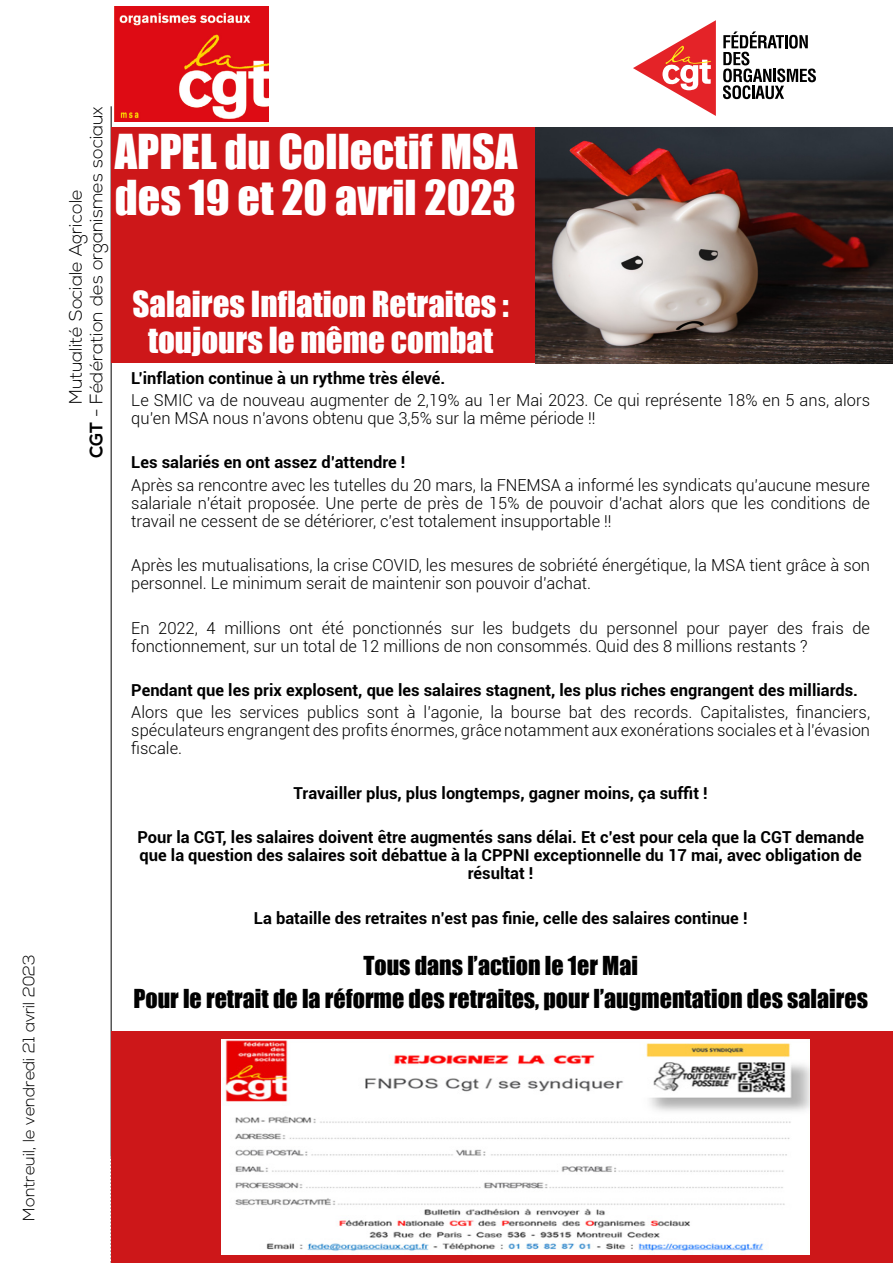
<style>
.page{position:relative;width:893px;height:1263px;background:#fff}
.page>*{position:absolute;margin:0;border:0;box-sizing:border-box;transform-origin:0 0}
.t1{font:44.25px/46px "Impact";color:#fff}
.t2{font:33px "Impact";color:#fff}
.t3{font:24px "Impact";color:#000}
.t4{font:300 18px "Nexa";color:#000}
.t5{font:300 16.5px/18px "Roboto";color:#000}
.t6{font:700 16.5px/18px "Roboto";color:#000;text-align:center}
.t7{font:300 16.5px "Nexa";color:#000}
.s1{font-weight:700}
</style>
<div class="page">
<hr style="left:111px;top:106px;width:1px;height:1051px;background:#000">
<div style="left:111px;top:1031px;width:782px;height:232px;background:#cd1719"></div>
<div style="left:111px;top:127px;width:782px;height:236px;background:#cd1719"></div>
<img style="left:115px;top:6px;width:154px;height:115px">
<img style="left:535px;top:127px;width:358px;height:236px">
<svg style="left:633px;top:20px;width:83px;height:96px"></svg>
<svg style="left:723px;top:31px;width:93px;height:68px"></svg>
<img style="left:221px;top:1039px;width:588px;height:216px">
<p class="t7" style="left:19px;top:1221px;width:268px;rotate:-90deg">Montreuil, le vendredi 21 avril 2023</p>
<p class="t4" style="left:86px;top:458px;width:353px;rotate:-90deg"><span class="s1">CGT</span> - Fédération des organismes sociaux</p>
<p class="t1" style="left:115px;top:128px;width:404px">APPEL du Collectif MSA des 19 et 20 avril 2023</p>
<p class="t4" style="left:65px;top:404px;width:216px;rotate:-90deg">Mutualité Sociale Agricole</p>
<p class="t2" style="left:132px;top:279px;width:378px">Salaires Inflation Retraites :</p>
<p class="t2" style="left:148px;top:314px;width:347px">toujours le même combat</p>
<p class="t6" style="left:131px;top:368px;width:315px">L’inflation continue à un rythme très élevé.</p>
<p class="t5" style="left:131px;top:390px;width:740px">Le SMIC va de nouveau augmenter de 2,19% au 1er Mai 2023. Ce qui représente 18% en 5 ans, alors qu’en MSA nous n’avons obtenu que 3,5% sur la même période !!</p>
<p class="t6" style="left:131px;top:453px;width:275px">Les salariés en ont assez d’attendre !</p>
<p class="t5" style="left:131px;top:475px;width:740px;text-align:justify">Après sa rencontre avec les tutelles du 20 mars, la FNEMSA a informé les syndicats qu’aucune mesure salariale n’était proposée. Une perte de près de 15% de pouvoir d’achat alors que les conditions de travail ne cessent de se détériorer, c’est totalement insupportable !!</p>
<p class="t5" style="left:131px;top:556px;width:740px">Après les mutualisations, la crise COVID, les mesures de sobriété énergétique, la MSA tient grâce à son personnel. Le minimum serait de maintenir son pouvoir d’achat.</p>
<p class="t5" style="left:131px;top:618px;width:740px">En 2022, 4 millions ont été ponctionnés sur les budgets du personnel pour payer des frais de fonctionnement, sur un total de 12 millions de non consommés. Quid des 8 millions restants ?</p>
<p class="t6" style="left:131px;top:681px;width:728px">Pendant que les prix explosent, que les salaires stagnent, les plus riches engrangent des milliards.</p>
<p class="t5" style="left:131px;top:703px;width:740px;text-align:justify">Alors que les services publics sont à l’agonie, la bourse bat des records. Capitalistes, financiers, spéculateurs engrangent des profits énormes, grâce notamment aux exonérations sociales et à l’évasion fiscale.</p>
<p class="t6" style="left:294px;top:783px;width:416px">Travailler plus, plus longtemps, gagner moins, ça suffit !</p>
<p class="t6" style="left:137px;top:828px;width:728px">Pour la CGT, les salaires doivent être augmentés sans délai. Et c’est pour cela que la CGT demande que la question des salaires soit débattue à la CPPNI exceptionnelle du 17 mai, avec obligation de résultat !</p>
<p class="t6" style="left:254px;top:908px;width:495px">La bataille des retraites n’est pas finie, celle des salaires continue !</p>
<p class="t3" style="left:363px;top:946px;width:276px">Tous dans l’action le 1er Mai</p>
<p class="t3" style="left:133px;top:979px;width:736px">Pour le retrait de la réforme des retraites, pour l’augmentation des salaires</p>
</div>
